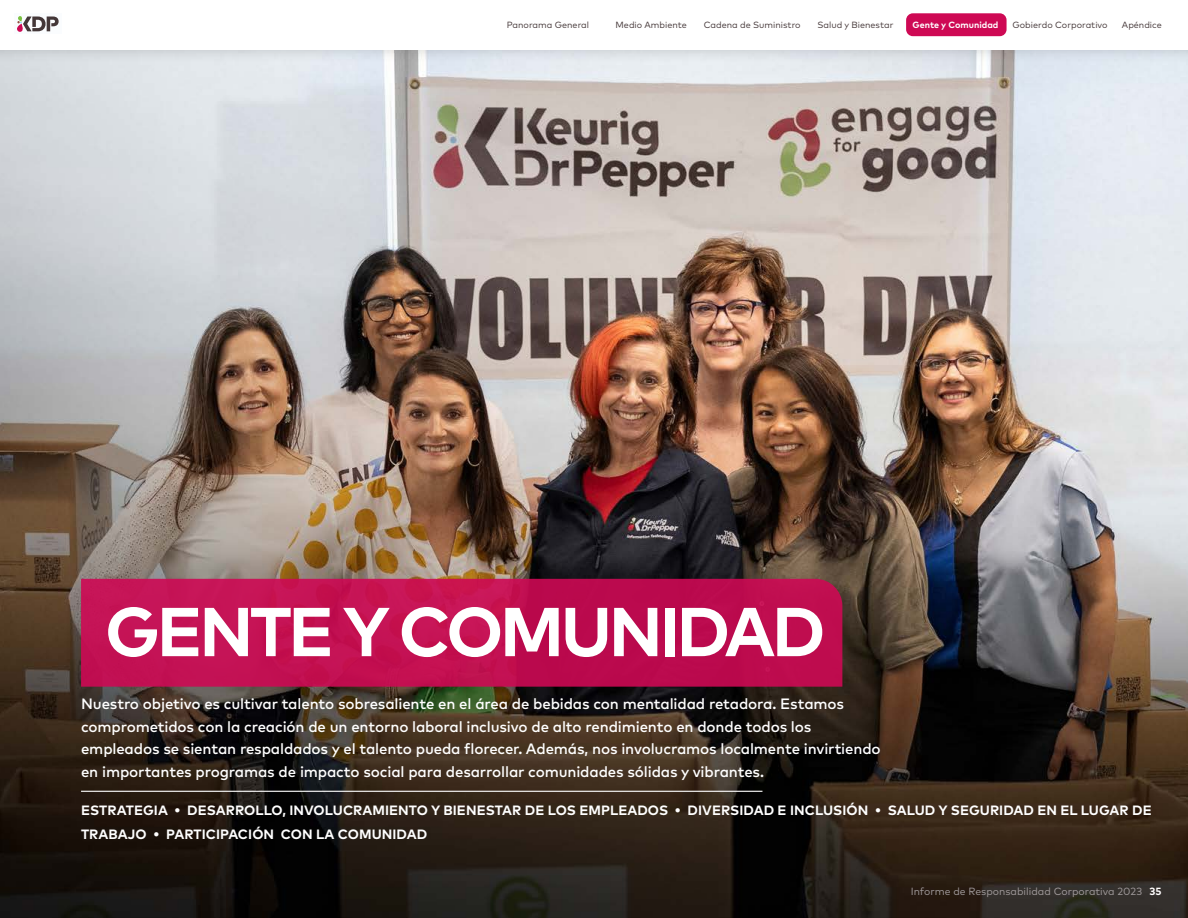
<style>
.page{position:relative;width:1188px;height:918px;background:#fff}
.page>*{position:absolute;margin:0;border:0;box-sizing:border-box;transform-origin:0 0}
.t1{font:700 69px "Mark Pro";letter-spacing:-.05em;color:#fff}
.t2{font:500 15px/22.5px "Mark Pro";letter-spacing:-.01em;color:#fff}
.t3{font:700 13.5px/24px "Mark Pro";letter-spacing:.005em;color:#fff}
.t4{font:10.5px "Mark Pro";color:#a19b9c}
.t5{font:9px "Mark Pro";color:#443738}
.t6{font:700 9px "Mark Pro";color:#fff}
.s1{font-weight:700;color:#443738}
</style>
<div class="page">
<img style="left:0;top:64px;width:1188px;height:854px">
<svg style="left:81px;top:579px;width:761px;height:108px;background:#c00f50"></svg>
<hr style="left:81px;top:791px;width:681px;height:1px;background:#fff">
<div style="left:0;top:0;width:1188px;height:64px;background:#000;opacity:.2"></div>
<div style="left:0;top:0;width:1188px;height:50px;background:#fff"></div>
<div style="left:906px;top:13px;width:101px;height:23px;background:#ce0954;border-radius:7px"></div>
<div style="left:14px;top:13px;width:48px;height:21px;background:#fafcfe"></div>
<svg style="left:17px;top:16px;width:42px;height:16px"></svg>
<p class="t5" style="left:507px;top:18px;width:84px">Panorama General</p>
<p class="t5" style="left:616px;top:18px;width:73px">Medio Ambiente</p>
<p class="t5" style="left:704px;top:18px;width:98px">Cadena de Suministro</p>
<p class="t5" style="left:817px;top:18px;width:77px">Salud y Bienestar</p>
<p class="t6" style="left:913px;top:17px;width:87px">Gente y Comunidad</p>
<p class="t5" style="left:1012px;top:18px;width:97px">Gobierdo Corporativo</p>
<p class="t5" style="left:1122px;top:18px;width:41px">Apéndice</p>
<h1 class="t1" style="left:105px;top:579px;width:722px">GENTE Y COMUNIDAD</h1>
<p class="t2" style="left:81px;top:692px;width:801px">Nuestro objetivo es cultivar talento sobresaliente en el área de bebidas con mentalidad retadora. Estamos comprometidos con la creación de un entorno laboral inclusivo de alto rendimiento en donde todos los empleados se sientan respaldados y el talento pueda florecer. Además, nos involucramos localmente invirtiendo en importantes programas de impacto social para desarrollar comunidades sólidas y vibrantes.</p>
<p class="t3" style="left:81px;top:797px;width:1072px">ESTRATEGIA • DESARROLLO, INVOLUCRAMIENTO Y BIENESTAR DE LOS EMPLEADOS • DIVERSIDAD E INCLUSIÓN • SALUD Y SEGURIDAD EN EL LUGAR DE<br>TRABAJO • PARTICIPACIÓN CON LA COMUNIDAD</p>
<p class="t4" style="left:911px;top:883px;width:252px">Informe de Responsabilidad Corporativa 2023 <span class="s1">35</span></p>
</div>
